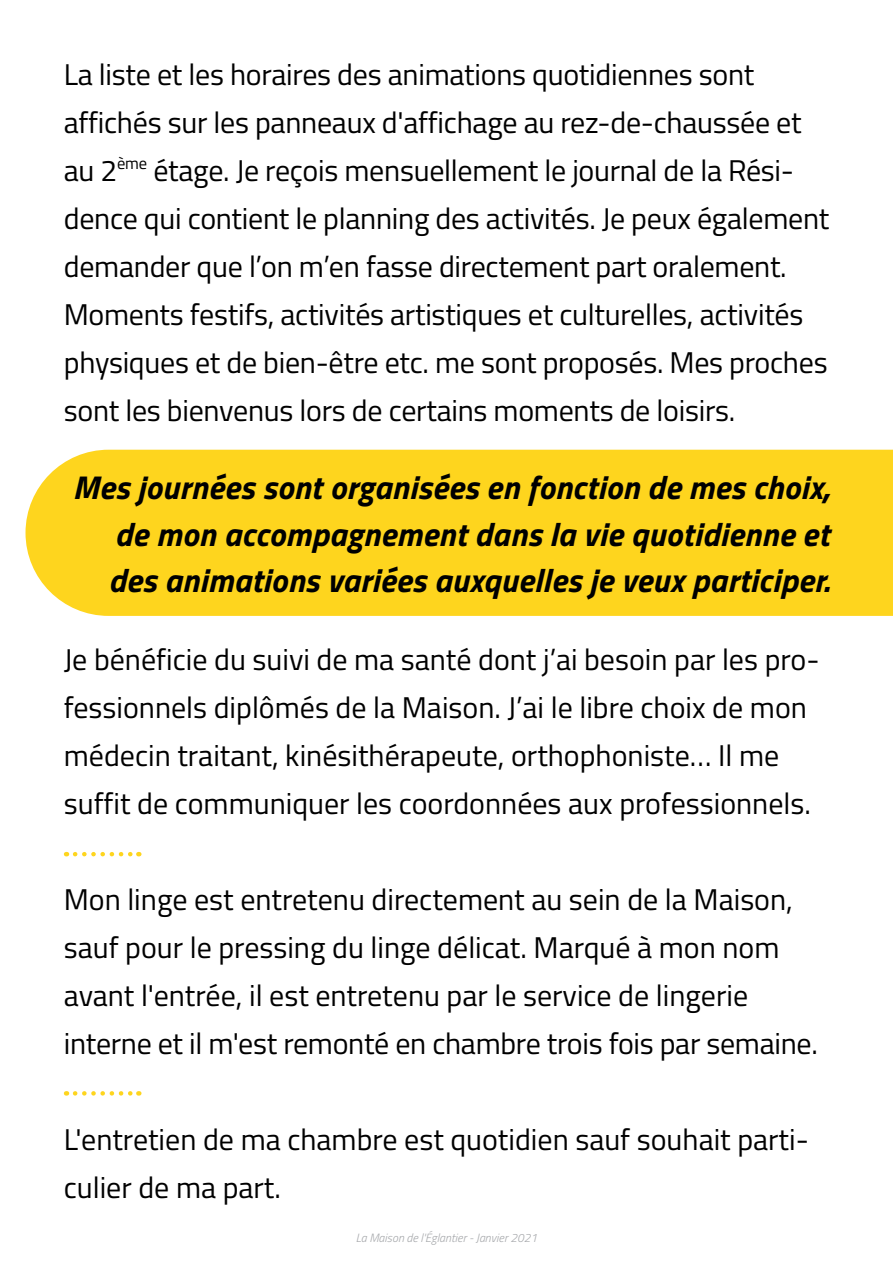
<style>
.page{position:relative;width:893px;height:1263px;background:#fff}
.page>*{position:absolute;margin:0;border:0;box-sizing:border-box;transform-origin:0 0}
.t1{font:italic 700 33px/46.5px "Titillium";letter-spacing:.01em;color:#000;text-align:justify}
.t2{font:30px/48px "Titillium";letter-spacing:-.01em;color:#000}
.t3{font:italic 300 12px "Titillium";color:#a7a9ac}
</style>
<div class="page">
<div style="left:26px;top:450px;width:867px;height:166px;background:#fed51e"></div>
<svg style="left:75px;top:852px;width:64px;height:4px"></svg>
<svg style="left:75px;top:1091px;width:64px;height:4px"></svg>
<p class="t2" style="left:64px;top:49px;width:767px">La liste et les horaires des animations quotidiennes sont affichés sur les panneaux d'affichage au rez-de-chaussée et au 2<sup>ème</sup> étage. Je reçois mensuellement le journal de la Rési&shy;dence qui contient le planning des activités. Je peux également demander que l’on m’en fasse directement part oralement.<br>Moments festifs, activités artistiques et culturelles, activités physiques et de bien-être etc. me sont proposés. Mes proches sont les bienvenus lors de certains moments de loisirs.</p>
<p class="t1" style="left:108px;top:462px;width:722px;text-indent:-36px">Mes journées sont organisées en fonction de mes choix, de mon accompagnement dans la vie quotidienne et des animations variées auxquelles je veux participer.</p>
<p class="t2" style="left:64px;top:634px;width:757px">Je bénéficie du suivi de ma santé dont j’ai besoin par les pro&shy;fessionnels diplômés de la Maison. J’ai le libre choix de mon médecin traitant, kinésithérapeute, orthophoniste… Il me suffit de communiquer les coordonnées aux professionnels.</p>
<p class="t2" style="left:64px;top:874px;width:755px">Mon linge est entretenu directement au sein de la Maison, sauf pour le pressing du linge délicat. Marqué à mon nom avant l'entrée, il est entretenu par le service de lingerie interne et il m'est remonté en chambre trois fois par semaine.</p>
<p class="t2" style="left:64px;top:1114px;width:747px">L'entretien de ma chambre est quotidien sauf souhait parti&shy;culier de ma part.</p>
<p class="t3" style="left:356px;top:1229px;width:183px">La Maison de l'Églantier - Janvier 2021</p>
</div>
